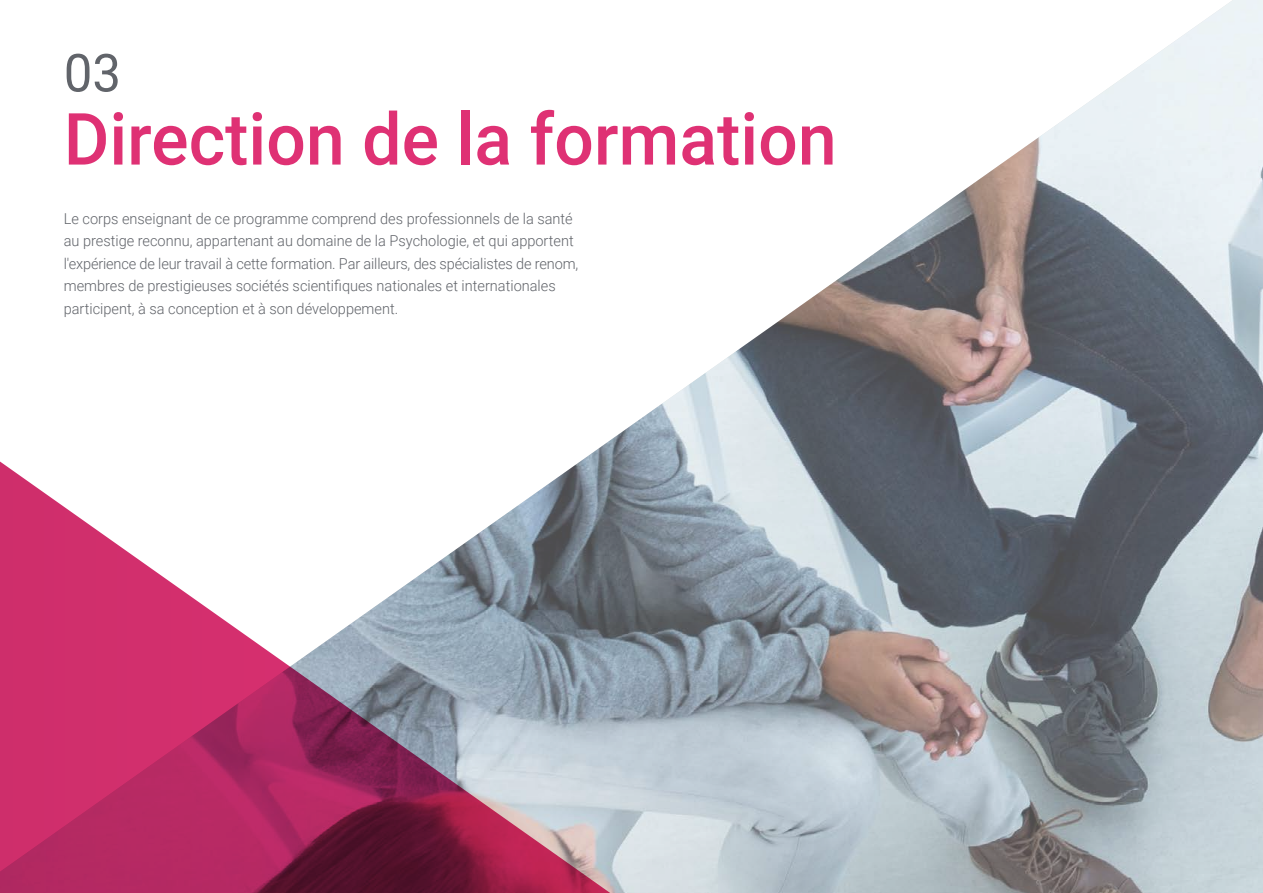
<style>
.page{position:relative;width:1263px;height:893px;background:#fff}
.page>*{position:absolute;margin:0;border:0;box-sizing:border-box;transform-origin:0 0}
.t1{font:500 72px "Roboto";color:#df3174}
.t2{font:52.5px "Roboto";color:#61646a}
.t3{font:300 15px/22.5px "Roboto";color:#61646a}
</style>
<div class="page">
<img style="left:602px;top:0;width:661px;height:893px">
<svg style="left:0;top:446px;width:640px;height:447px"></svg>
<h2 class="t2" style="left:64px;top:36px;width:59px">03</h2>
<h1 class="t1" style="left:64px;top:89px;width:774px">Direction de la formation</h1>
<p class="t3" style="left:64px;top:207px;width:516px">Le corps enseignant de ce programme comprend des professionnels de la santé au prestige reconnu, appartenant au domaine de la Psychologie, et qui apportent l'expérience de leur travail à cette formation. Par ailleurs, des spécialistes de renom, membres de prestigieuses sociétés scientifiques nationales et internationales participent, à sa conception et à son développement.</p>
</div>
